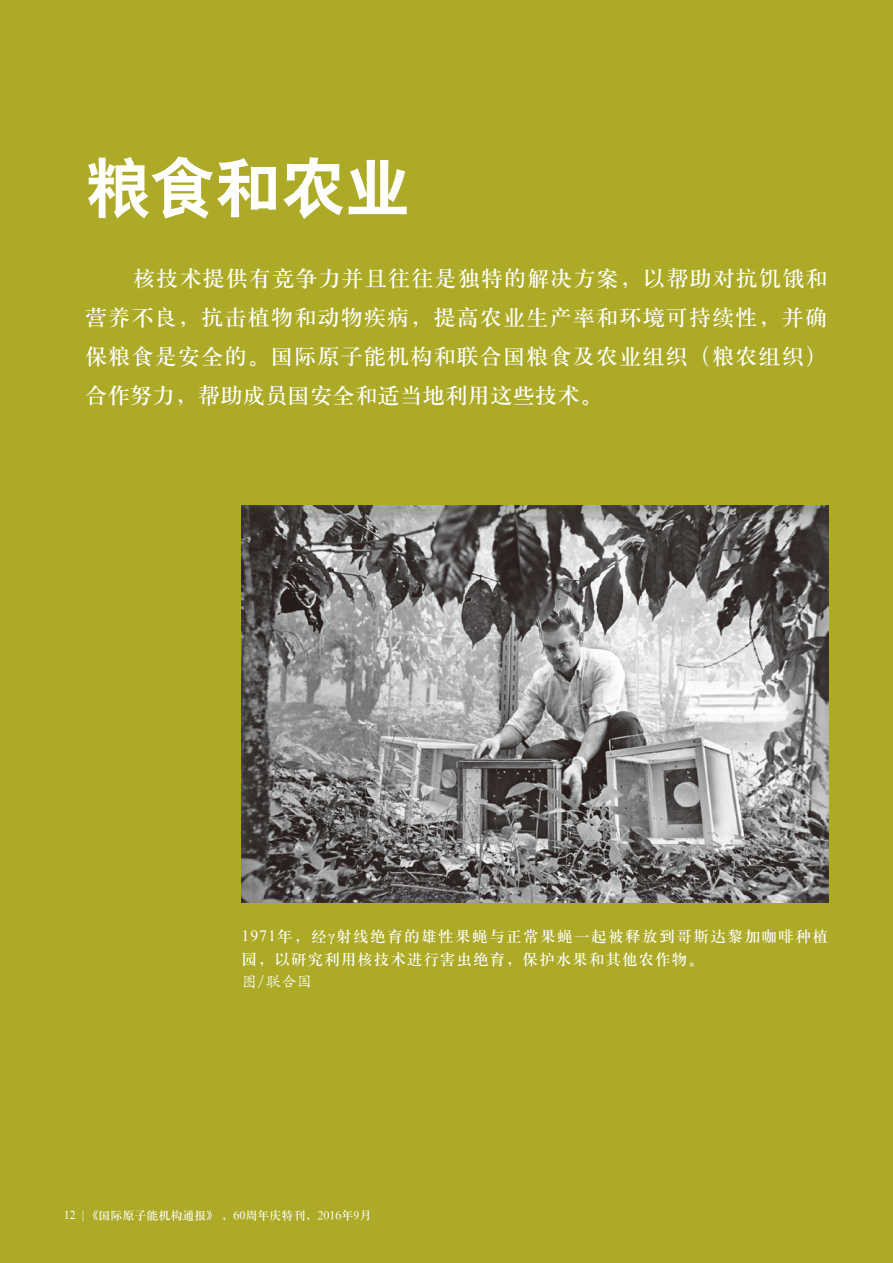
<style>
.page{position:relative;width:893px;height:1263px;background:#adaa28}
.page>*{position:absolute;margin:0;border:0;box-sizing:border-box;transform-origin:0 0}
.t1{font:65.1px "H Yb 2 gj";color:#fff}
.t2{font:22.5px/39px "H Ya 3 gj";letter-spacing:.03em;color:#fff;text-align:justify}
.t3{font:15.75px/22.5px "H Ya 3 gj";letter-spacing:.08em;color:#fff}
.t4{font:15.75px "ST Kaiti";color:#fff}
.t5{font:12px "H Ya 3 gj";color:#fff}
.s1{font-family:"Times New Roman"}
</style>
<div class="page">
<img style="left:241px;top:506px;width:587px;height:397px">
<h1 class="t1" style="left:85px;top:155px;width:327px">粮食和农业</h1>
<p class="t2" style="left:85px;top:259px;width:744px;text-indent:48px">核技术提供有竞争力并且往往是独特的解决方案，以帮助对抗饥饿和营养不良，抗击植物和动物疾病，提高农业生产率和环境可持续性，并确保粮食是安全的。国际原子能机构和联合国粮食及农业组织（粮农组织）合作努力，帮助成员国安全和适当地利用这些技术。</p>
<p class="t3" style="left:241px;top:925px;width:588px"><span class="s1">1971</span>年，经<span class="s1">γ</span>射线绝育的雄性果蝇与正常果蝇一起被释放到哥斯达黎加咖啡种植园，以研究利用核技术进行害虫绝育，保护水果和其他农作物。</p>
<p class="t4" style="left:241px;top:971px;width:72px">图/联合国</p>
<p class="t5" style="left:64px;top:1210px;width:309px"><span class="s1">12 |</span> 《国际原子能机构通报》，60周年庆特刊，2016年9月</p>
</div>
